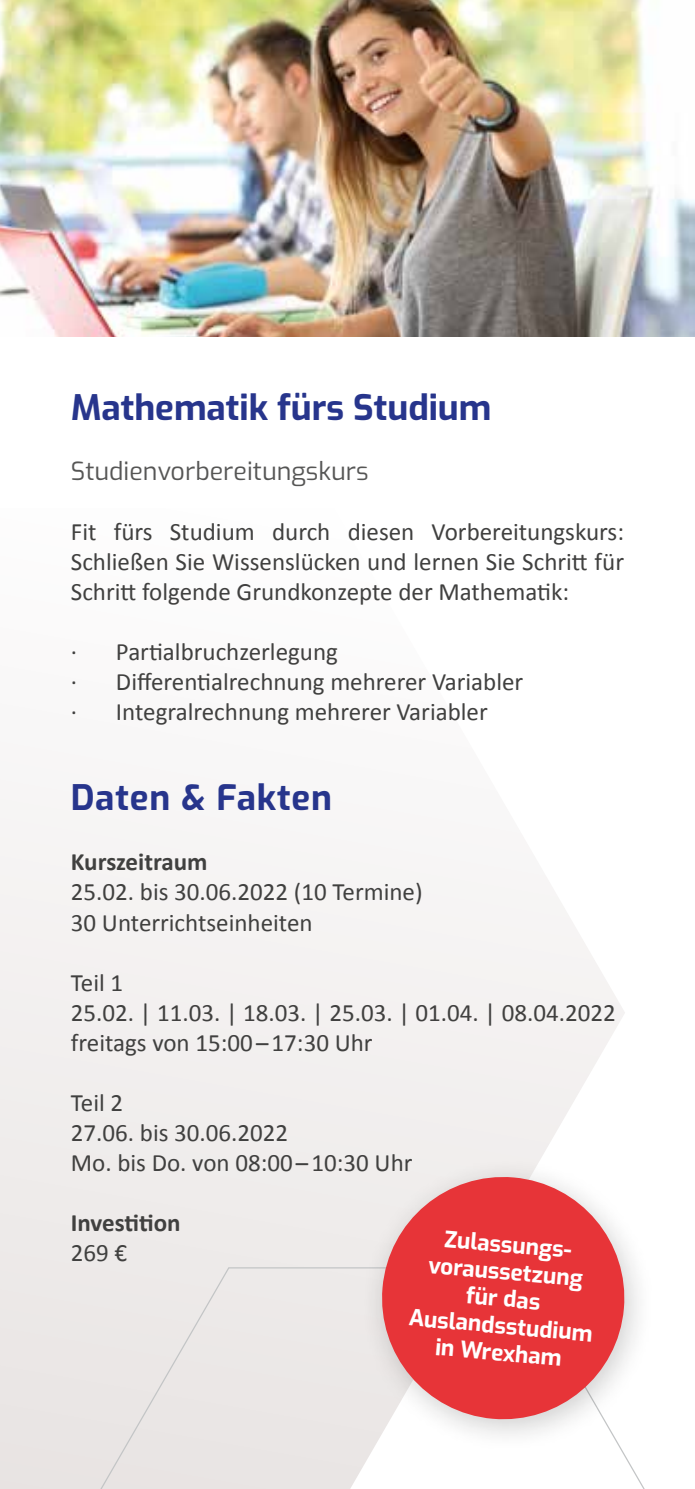
<style>
.page{position:relative;width:695px;height:1489px;background:#fff}
.page>*{position:absolute;margin:0;border:0;box-sizing:border-box;transform-origin:0 0}
.t1{font:700 35px "Exo";color:#27358c}
.t2{font:700 35px "Exo";letter-spacing:.025em;color:#27358c}
.t3{font:25px/30px "Calibri";color:#40403f}
.t4{font:25px "Exo";color:#565655}
.t5{font:700 25px "Calibri";color:#40403f}
.t6{font:700 22.5px/27px "Exo";color:#fff;text-align:center}
</style>
<div class="page">
<svg style="left:0;top:799px;width:625px;height:689px"></svg>
<img style="left:0;top:0;width:694px;height:337px">
<svg style="left:83px;top:1265px;width:561px;height:223px;background:#edeae9"></svg>
<div style="left:360px;top:1157px;width:295px;height:295px;background:#181716;opacity:.21"></div>
<svg style="left:376px;top:1171px;width:253px;height:253px;background:#e9686b"></svg>
<h1 class="t1" style="left:71px;top:381px;width:422px">Mathematik fürs Studium</h1>
<p class="t4" style="left:71px;top:452px;width:299px">Studienvorbereitungskurs</p>
<p class="t3" style="left:71px;top:517px;width:554px;text-align:justify">Fit fürs Studium durch diesen Vorbereitungskurs:<br>Schließen Sie Wissenslücken und lernen Sie Schritt für Schritt folgende Grundkonzepte der Mathematik:</p>
<p class="t3" style="left:71px;top:637px;width:454px">· Partialbruchzerlegung<br>· Differentialrechnung mehrerer Variabler · Integralrechnung mehrerer Variabler</p>
<h1 class="t2" style="left:71px;top:771px;width:263px">Daten &amp; Fakten</h1>
<p class="t5" style="left:71px;top:846px;width:138px">Kurszeitraum</p>
<p class="t3" style="left:71px;top:877px;width:353px">25.02. bis 30.06.2022 (10 Termine)<br>30 Unterrichtseinheiten</p>
<p class="t3" style="left:71px;top:967px;width:546px">Teil 1<br>25.02. | 11.03. | 18.03. | 25.03. | 01.04. | 08.04.2022 freitags von 15:00 – 17:30 Uhr</p>
<p class="t3" style="left:71px;top:1087px;width:343px">Teil 2<br>27.06. bis 30.06.2022<br>Mo. bis Do. von 08:00 – 10:30 Uhr</p>
<p class="t5" style="left:71px;top:1206px;width:111px">Investition</p>
<p class="t3" style="left:71px;top:1237px;width:58px">269 €</p>
<p class="t6" style="left:417px;top:1221px;width:186px;rotate:5deg">Zulassungs&shy;voraussetzung für das<br>Auslandsstudium in Wrexham</p>
</div>
